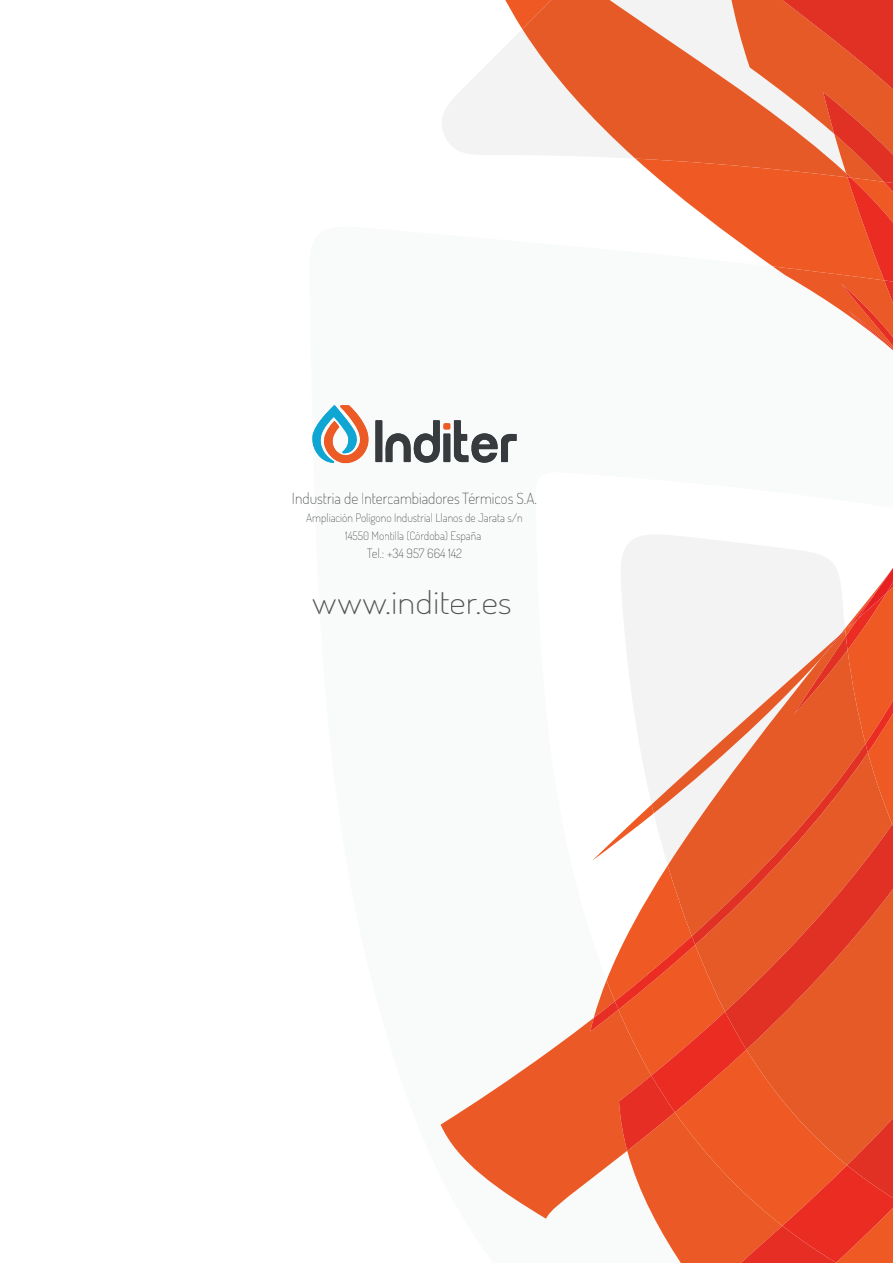
<style>
.page{position:relative;width:893px;height:1263px;background:#fff}
.page>*{position:absolute;margin:0;border:0;box-sizing:border-box;transform-origin:0 0}
.t1{font:200 31.35px "Dosis";color:#505354;scale:1.19 1}
.t2{font:200 15.45px "Dosis";color:#505354}
.t3{font:200 12.9px "Dosis";color:#505354}
.t4{font:200 11.55px "Dosis";color:#505354}
</style>
<div class="page">
<svg style="left:442px;top:0;width:288px;height:227px"></svg>
<svg style="left:522px;top:0;width:208px;height:177px;fill:#e65a27"></svg>
<svg style="left:441px;top:1020px;width:149px;height:199px;fill:#eb5a26"></svg>
<svg style="left:590px;top:535px;width:303px;height:728px"></svg>
<svg style="left:730px;top:0;width:163px;height:351px"></svg>
<div style="left:338px;top:599px;width:23px;height:15px;background:#f9fafa"></div>
<div style="left:363px;top:599px;width:23px;height:15px;background:#f9fafa"></div>
<div style="left:387px;top:590px;width:50px;height:24px;background:#f9fafa"></div>
<div style="left:442px;top:592px;width:7px;height:22px;background:#f9fafa"></div>
<div style="left:451px;top:599px;width:13px;height:15px;background:#f9fafa"></div>
<div style="left:468px;top:599px;width:9px;height:15px;background:#f9fafa"></div>
<div style="left:477px;top:599px;width:33px;height:15px;background:#f9fafa"></div>
<div style="left:365px;top:497px;width:6px;height:7px;background:#f9fafa"></div>
<div style="left:394px;top:492px;width:48px;height:12px;background:#f9fafa"></div>
<div style="left:448px;top:497px;width:11px;height:7px;background:#f9fafa"></div>
<div style="left:462px;top:493px;width:7px;height:11px;background:#f9fafa"></div>
<div style="left:469px;top:493px;width:25px;height:11px;background:#f9fafa"></div>
<div style="left:356px;top:513px;width:5px;height:9px;background:#f9fafa"></div>
<div style="left:362px;top:513px;width:126px;height:12px;background:#f9fafa"></div>
<div style="left:498px;top:513px;width:24px;height:9px;background:#f9fafa"></div>
<div style="left:345px;top:531px;width:39px;height:9px;background:#f9fafa"></div>
<div style="left:391px;top:531px;width:13px;height:9px;background:#f9fafa"></div>
<div style="left:410px;top:531px;width:5px;height:9px;background:#f9fafa"></div>
<div style="left:424px;top:531px;width:57px;height:12px;background:#f9fafa"></div>
<div style="left:367px;top:549px;width:5px;height:9px;background:#f9fafa"></div>
<div style="left:380px;top:549px;width:82px;height:9px;background:#f9fafa"></div>
<svg style="left:312px;top:405px;width:205px;height:59px"></svg>
<h2 class="t2" style="left:292px;top:488px;width:246px">Industria de Intercambiadores Térmicos S.A.</h2>
<p class="t4" style="left:306px;top:510px;width:218px">Ampliación Polígono Industrial Llanos de Jarata s/n</p>
<p class="t4" style="left:345px;top:528px;width:138px">14550 Montilla (Córdoba) España</p>
<p class="t3" style="left:367px;top:545px;width:97px">Tel.: +34 957 664 142</p>
<h1 class="t1" style="left:312px;top:582px;width:169px">www.inditer.es</h1>
</div>
